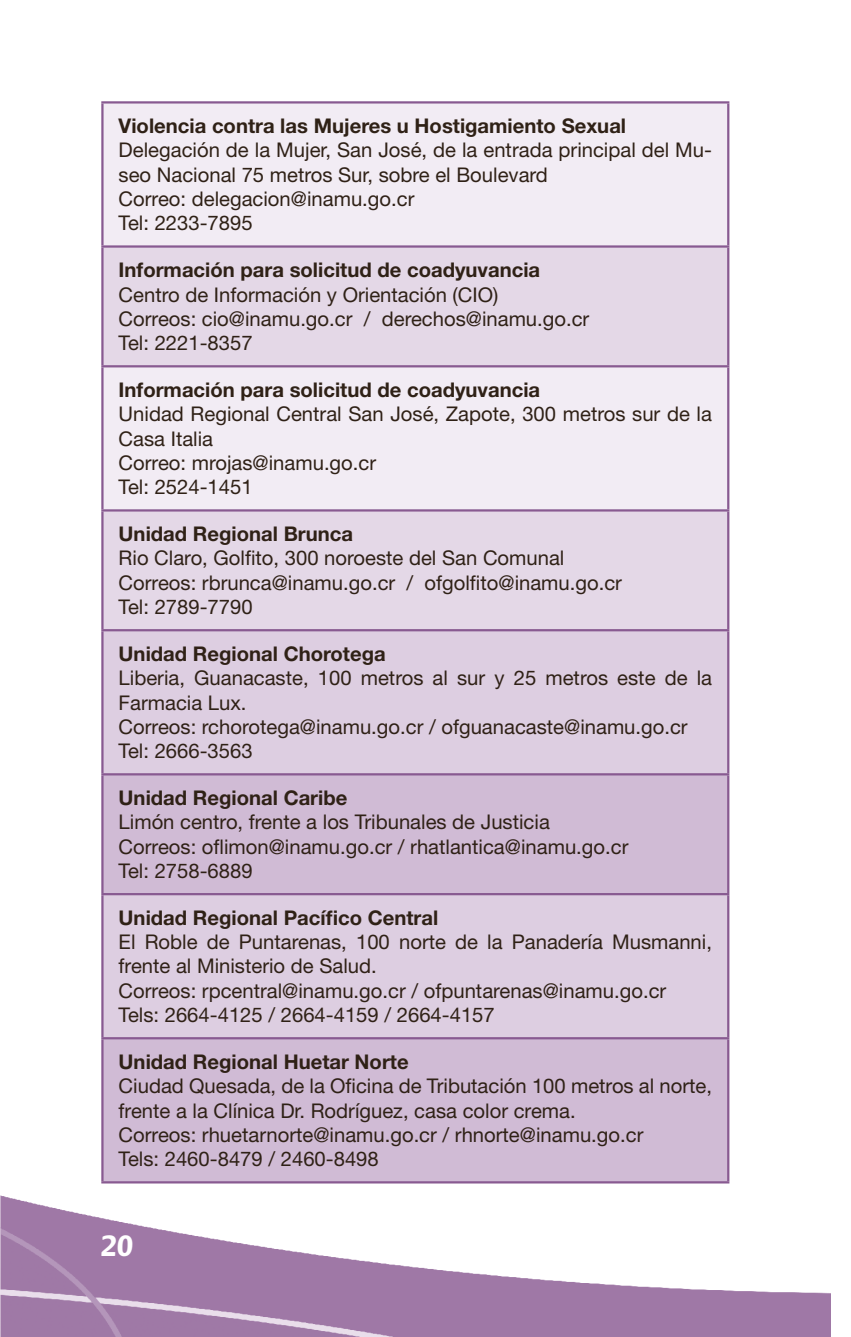
<style>
.page{position:relative;width:851px;height:1337px;background:#fff}
.page>*{position:absolute;margin:0;border:0;box-sizing:border-box;transform-origin:0 0}
.t1{font:700 31.5px "Flora Std";color:#fff}
.t2{font:20.25px/24.3px "Helvetica Neue LT Std";color:#2f2116}
.t3{font:700 20.25px "Helvetica Neue LT Std";color:#2f2116}
</style>
<div class="page">
<img style="left:0;top:1195px;width:830px;height:141px">
<div style="left:104px;top:104px;width:623px;height:141px;background:#f2ecf4"></div>
<svg style="left:104px;top:248px;width:623px;height:381px;background:#e9dfeb"></svg>
<div style="left:104px;top:631px;width:623px;height:142px;background:#ddcee1"></div>
<svg style="left:104px;top:775px;width:623px;height:406px;background:#d4c1d9"></svg>
<hr style="left:101px;top:101px;width:628px;height:3px;background:#885a91">
<hr style="left:101px;top:103px;width:3px;height:142px;background:#885a91">
<hr style="left:727px;top:103px;width:2px;height:142px;background:#885a91">
<hr style="left:101px;top:245px;width:628px;height:3px;background:#885a91">
<hr style="left:101px;top:248px;width:3px;height:117px;background:#885a91">
<hr style="left:727px;top:248px;width:2px;height:117px;background:#885a91">
<hr style="left:101px;top:365px;width:628px;height:2px;background:#885a91">
<hr style="left:101px;top:367px;width:3px;height:142px;background:#885a91">
<hr style="left:727px;top:367px;width:2px;height:142px;background:#885a91">
<hr style="left:101px;top:509px;width:628px;height:2px;background:#885a91">
<hr style="left:101px;top:511px;width:3px;height:118px;background:#885a91">
<hr style="left:727px;top:511px;width:2px;height:118px;background:#885a91">
<hr style="left:101px;top:629px;width:628px;height:2px;background:#885a91">
<hr style="left:101px;top:631px;width:3px;height:142px;background:#885a91">
<hr style="left:727px;top:631px;width:2px;height:142px;background:#885a91">
<hr style="left:101px;top:773px;width:628px;height:2px;background:#885a91">
<hr style="left:101px;top:775px;width:3px;height:118px;background:#885a91">
<hr style="left:727px;top:775px;width:2px;height:118px;background:#885a91">
<hr style="left:101px;top:893px;width:628px;height:2px;background:#885a91">
<hr style="left:101px;top:895px;width:3px;height:142px;background:#885a91">
<hr style="left:727px;top:895px;width:2px;height:142px;background:#885a91">
<hr style="left:101px;top:1037px;width:628px;height:2px;background:#885a91">
<hr style="left:101px;top:1039px;width:3px;height:142px;background:#885a91">
<hr style="left:727px;top:1039px;width:2px;height:142px;background:#885a91">
<hr style="left:101px;top:1181px;width:628px;height:2px;background:#885a91">
<p class="t3" style="left:119px;top:113px;width:509px">Violencia contra las Mujeres u Hostigamiento Sexual</p>
<p class="t2" style="left:119px;top:138px;width:595px">Delegación de la Mujer, San José, de la entrada principal del Mu&shy;seo Nacional 75 metros Sur, sobre el Boulevard<br>Correo: delegacion@inamu.go.cr<br>Tel: 2233-7895</p>
<p class="t3" style="left:119px;top:257px;width:423px">Información para solicitud de coadyuvancia</p>
<p class="t2" style="left:119px;top:282px;width:472px">Centro de Información y Orientación (CIO)<br>Correos: cio@inamu.go.cr / derechos@inamu.go.cr<br>Tel: 2221-8357</p>
<p class="t3" style="left:119px;top:377px;width:423px">Información para solicitud de coadyuvancia</p>
<p class="t2" style="left:119px;top:402px;width:595px">Unidad Regional Central San José, Zapote, 300 metros sur de la<br>Casa Italia<br>Correo: mrojas@inamu.go.cr<br>Tel: 2524-1451</p>
<p class="t3" style="left:119px;top:521px;width:236px">Unidad Regional Brunca</p>
<p class="t2" style="left:119px;top:546px;width:505px">Rio Claro, Golfito, 300 noroeste del San Comunal<br>Correos: rbrunca@inamu.go.cr / ofgolfito@inamu.go.cr<br>Tel: 2789-7790</p>
<p class="t3" style="left:119px;top:641px;width:268px">Unidad Regional Chorotega</p>
<p class="t2" style="left:119px;top:665px;width:595px">Liberia, Guanacaste, 100 metros al sur y 25 metros este de la Farmacia Lux.<br>Correos: rchorotega@inamu.go.cr / ofguanacaste@inamu.go.cr Tel: 2666-3563</p>
<p class="t3" style="left:119px;top:785px;width:230px">Unidad Regional Caribe</p>
<p class="t2" style="left:119px;top:809px;width:511px">Limón centro, frente a los Tribunales de Justicia<br>Correos: oflimon@inamu.go.cr / rhatlantica@inamu.go.cr<br>Tel: 2758-6889</p>
<p class="t3" style="left:119px;top:905px;width:321px">Unidad Regional Pacífico Central</p>
<p class="t2" style="left:119px;top:929px;width:595px">El Roble de Puntarenas, 100 norte de la Panadería Musmanni, frente al Ministerio de Salud.<br>Correos: rpcentral@inamu.go.cr / ofpuntarenas@inamu.go.cr<br>Tels: 2664-4125 / 2664-4159 / 2664-4157</p>
<p class="t3" style="left:119px;top:1049px;width:291px">Unidad Regional Huetar Norte</p>
<p class="t2" style="left:119px;top:1073px;width:595px">Ciudad Quesada, de la Oficina de Tributación 100 metros al norte, frente a la Clínica Dr. Rodríguez, casa color crema.<br>Correos: rhuetarnorte@inamu.go.cr / rhnorte@inamu.go.cr<br>Tels: 2460-8479 / 2460-8498</p>
<h1 class="t1" style="left:101px;top:1228px;width:33px">20</h1>
</div>
